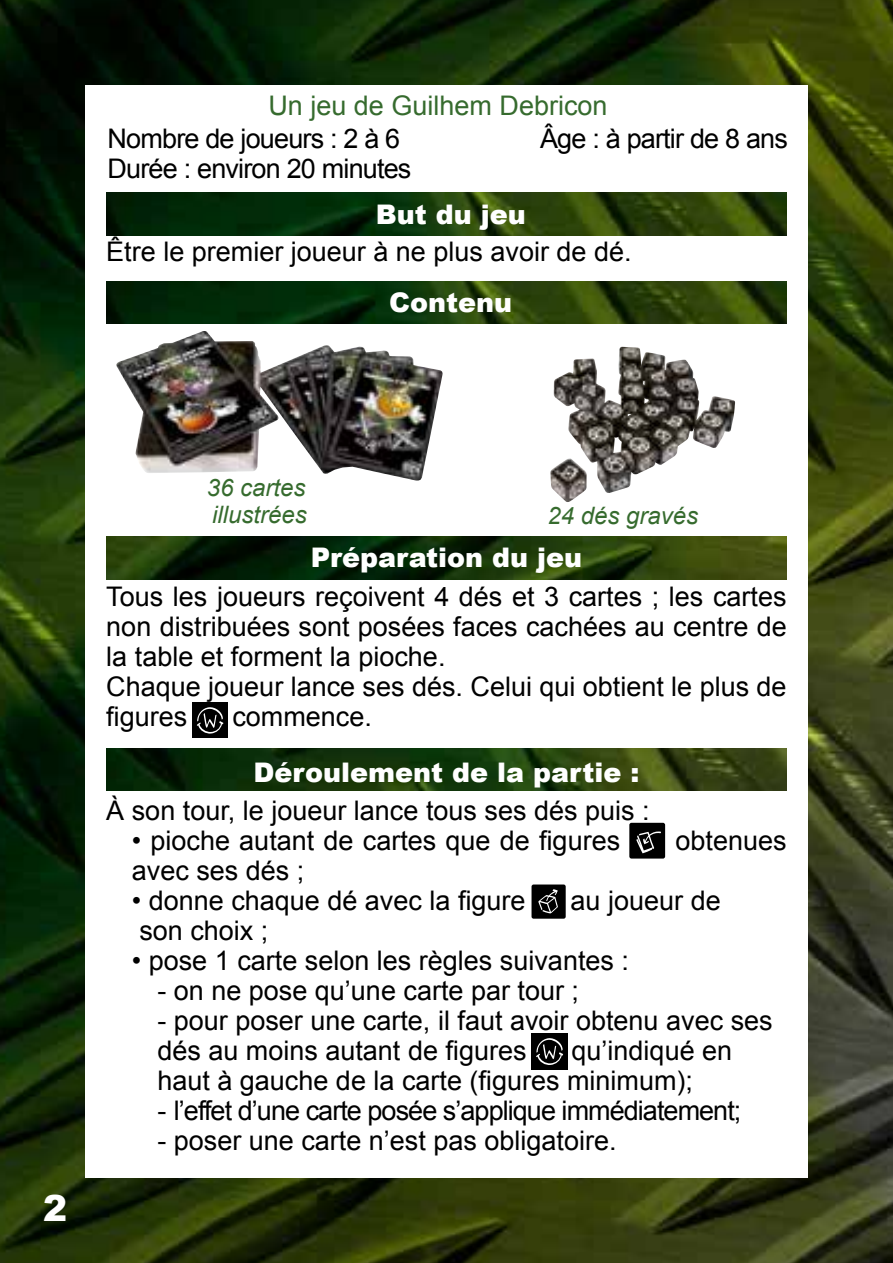
<style>
.page{position:relative;width:893px;height:1263px;background:#fff}
.page>*{position:absolute;margin:0;border:0;box-sizing:border-box;transform-origin:0 0}
.t1{font:900 36px "Arial";color:#fff}
.t2{font:27px/30px "Arial";color:#000}
.t3{font:27px/30px "Arial";letter-spacing:-.03em;color:#000}
.t4{font:900 27px "Arial";color:#fff}
.t5{font:27px "Arial";letter-spacing:-.035em;color:#000}
.t6{font:27px "Arial";color:#366b2e}
.t7{font:italic 24px/27px "Arial";color:#366b2e}
</style>
<div class="page">
<img style="left:0;top:0;width:893px;height:1263px">
<div style="left:85px;top:85px;width:723px;height:1093px;background:#fff"></div>
<img style="left:106px;top:193px;width:681px;height:42px">
<img style="left:106px;top:281px;width:681px;height:43px">
<img style="left:106px;top:537px;width:681px;height:42px">
<img style="left:106px;top:748px;width:681px;height:42px">
<img style="left:116px;top:331px;width:327px;height:150px">
<img style="left:554px;top:350px;width:181px;height:143px">
<div style="left:192px;top:702px;width:35px;height:36px;background:#000;border-radius:2px"></div>
<svg style="left:197px;top:707px;width:27px;height:27px"></svg>
<div style="left:629px;top:823px;width:36px;height:35px;background:#000;border-radius:2px"></div>
<svg style="left:636px;top:831px;width:25px;height:22px"></svg>
<div style="left:531px;top:884px;width:35px;height:35px;background:#000;border-radius:2px"></div>
<svg style="left:538px;top:889px;width:20px;height:25px"></svg>
<div style="left:531px;top:1033px;width:36px;height:36px;background:#000;border-radius:2px"></div>
<svg style="left:536px;top:1038px;width:27px;height:27px"></svg>
<p class="t6" style="left:268px;top:88px;width:341px">Un jeu de Guilhem Debricon</p>
<p class="t3" style="left:108px;top:124px;width:305px">Nombre de joueurs : 2 à 6<br>Durée : environ 20 minutes</p>
<p class="t3" style="left:540px;top:124px;width:249px">Âge : à partir de 8 ans</p>
<p class="t4" style="left:376px;top:195px;width:152px">But du jeu</p>
<p class="t2" style="left:106px;top:237px;width:527px">Être le premier joueur à ne plus avoir de dé.</p>
<p class="t4" style="left:389px;top:283px;width:125px">Contenu</p>
<h1 class="t1" style="left:43px;top:1182px;width:26px">2</h1>
<p class="t7" style="left:207px;top:474px;width:102px">36 cartes illustrées</p>
<p class="t7" style="left:547px;top:502px;width:152px">24 dés gravés</p>
<p class="t4" style="left:311px;top:538px;width:273px">Préparation du jeu</p>
<p class="t2" style="left:106px;top:582px;width:682px">Tous les joueurs reçoivent 4 dés et 3 cartes ; les cartes non distribuées sont posées faces cachées au centre de la table et forment la pioche.<br>Chaque joueur lance ses dés. Celui qui obtient le plus de figures</p>
<p class="t2" style="left:232px;top:702px;width:141px">commence.</p>
<p class="t4" style="left:254px;top:752px;width:387px">Déroulement de la partie :</p>
<p class="t2" style="left:106px;top:796px;width:545px">À son tour, le joueur lance tous ses dés puis :</p>
<p class="t2" style="left:132px;top:826px;width:490px">• pioche autant de cartes que de figures</p>
<p class="t2" style="left:676px;top:826px;width:113px">obtenues</p>
<p class="t2" style="left:132px;top:856px;width:174px">avec ses dés ;</p>
<p class="t2" style="left:132px;top:886px;width:395px">• donne chaque dé avec la figure</p>
<p class="t2" style="left:571px;top:886px;width:152px">au joueur de</p>
<p class="t2" style="left:139px;top:916px;width:131px">son choix ;</p>
<p class="t2" style="left:132px;top:946px;width:499px">• pose 1 carte selon les règles suivantes :</p>
<p class="t2" style="left:157px;top:976px;width:423px">- on ne pose qu’une carte par tour ;</p>
<p class="t2" style="left:157px;top:1006px;width:617px">- pour poser une carte, il faut avoir obtenu avec ses dés au moins autant de figures</p>
<p class="t2" style="left:157px;top:1036px;width:576px;text-indent:414px">qu’indiqué en haut à gauche de la carte (figures minimum);</p>
<p class="t5" style="left:157px;top:1093px;width:586px">- l’effet d’une carte posée s’applique immédiatement;</p>
<p class="t2" style="left:157px;top:1126px;width:461px">- poser une carte n’est pas obligatoire.</p>
</div>
